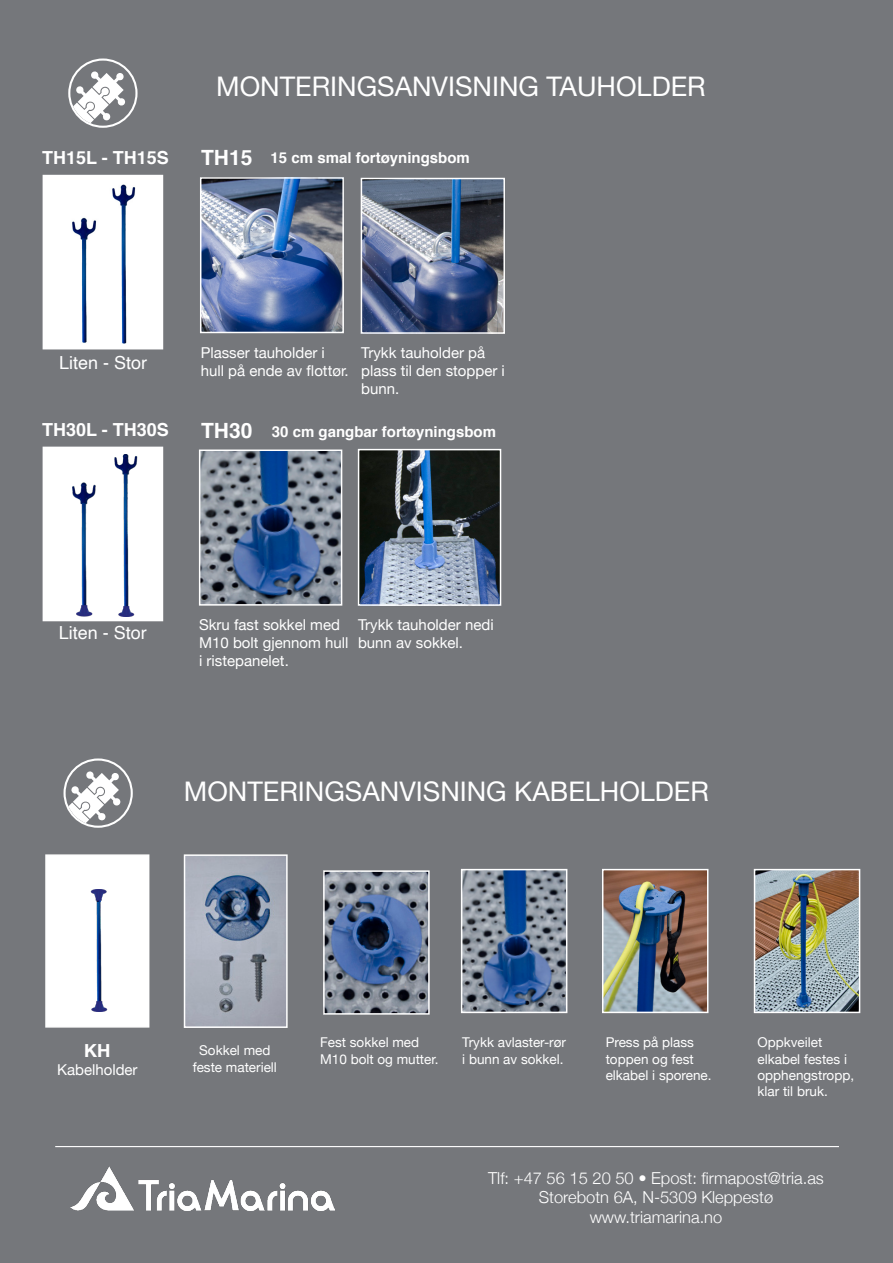
<style>
.page{position:relative;width:893px;height:1263px;background:#fff}
.page>*{position:absolute;margin:0;border:0;box-sizing:border-box;transform-origin:0 0}
.t1{font:27px "Helvetica Neue";color:#fff}
.t2{font:700 21px "Helvetica";color:#fff}
.t3{font:700 18px "Helvetica";color:#fff}
.t4{font:18px "Helvetica";color:#fff}
.t5{font:700 18px "Helvetica Neue";color:#fff}
.t6{font:300 16.5px "Helvetica Neue";color:#fff}
.t7{font:15px/18px "Helvetica Neue";color:#fff}
.t8{font:700 15px "Helvetica";color:#fff}
.t9{font:13.5px/16.2px "Helvetica Neue";color:#fff}
</style>
<div class="page">
<div style="left:1px;top:0;width:892px;height:1263px;background:#75777b"></div>
<div style="left:45px;top:854px;width:104px;height:173px;background:#fff;border:2px solid #fff"></div>
<div style="left:43px;top:447px;width:120px;height:174px;background:#fff"></div>
<div style="left:43px;top:175px;width:120px;height:174px;background:#fff"></div>
<hr style="left:55px;top:1146px;width:784px;height:1px;background:#fff">
<img style="left:70px;top:1166px;width:265px;height:44px">
<img style="left:361px;top:452px;width:137px;height:151px">
<div style="left:358px;top:449px;width:143px;height:157px;border:2px solid #fff"></div>
<img style="left:202px;top:452px;width:137px;height:151px">
<div style="left:199px;top:449px;width:143px;height:157px;border:2px solid #fff"></div>
<img style="left:42px;top:464px;width:94px;height:157px">
<img style="left:73px;top:454px;width:91px;height:162px">
<img style="left:46px;top:898px;width:104px;height:114px">
<img style="left:48px;top:890px;width:102px;height:11px">
<img style="left:364px;top:181px;width:138px;height:150px">
<div style="left:361px;top:178px;width:144px;height:156px;border:2px solid #fff"></div>
<img style="left:203px;top:180px;width:138px;height:150px">
<div style="left:200px;top:177px;width:144px;height:156px;border:2px solid #fff"></div>
<img style="left:464px;top:872px;width:100px;height:138px">
<div style="left:461px;top:869px;width:106px;height:144px;border:2px solid #fff"></div>
<img style="left:326px;top:873px;width:101px;height:139px">
<div style="left:323px;top:870px;width:107px;height:145px;border:2px solid #fff"></div>
<img style="left:605px;top:872px;width:100px;height:138px">
<div style="left:602px;top:869px;width:106px;height:144px;border:2px solid #fff"></div>
<img style="left:757px;top:872px;width:100px;height:138px">
<div style="left:754px;top:869px;width:106px;height:144px;border:2px solid #fff"></div>
<img style="left:187px;top:857px;width:98px;height:168px">
<div style="left:184px;top:854px;width:104px;height:174px;border:2px solid #fff"></div>
<img style="left:112px;top:184px;width:24px;height:159px">
<img style="left:72px;top:217px;width:24px;height:126px">
<svg style="left:64px;top:758px;width:69px;height:70px"></svg>
<svg style="left:68px;top:59px;width:70px;height:69px"></svg>
<p class="t3" style="left:42px;top:143px;width:128px">TH15L - TH15S</p>
<p class="t1" style="left:216px;top:67px;width:491px">MONTERINGSANVISNING TAUHOLDER</p>
<p class="t2" style="left:201px;top:140px;width:53px">TH15</p>
<p class="t8" style="left:271px;top:146px;width:201px">15 cm smal fortøyningsbom</p>
<p class="t4" style="left:59px;top:349px;width:90px">Liten - Stor</p>
<p class="t3" style="left:42px;top:415px;width:128px">TH30L - TH30S</p>
<p class="t7" style="left:201px;top:344px;width:126px">Plasser tauholder i</p>
<p class="t7" style="left:201px;top:362px;width:150px">hull på ende av flottør.</p>
<p class="t7" style="left:361px;top:344px;width:145px">Trykk tauholder på plass til den stopper i bunn.</p>
<p class="t2" style="left:201px;top:413px;width:53px">TH30</p>
<p class="t8" style="left:272px;top:419px;width:226px">30 cm gangbar fortøyningsbom</p>
<p class="t4" style="left:59px;top:619px;width:90px">Liten - Stor</p>
<p class="t7" style="left:199px;top:616px;width:142px">Skru fast sokkel med</p>
<p class="t7" style="left:199px;top:634px;width:151px">M10 bolt gjennom hull i ristepanelet.</p>
<p class="t7" style="left:358px;top:617px;width:137px">Trykk tauholder nedi bunn av sokkel.</p>
<p class="t1" style="left:184px;top:772px;width:526px">MONTERINGSANVISNING KABELHOLDER</p>
<p class="t5" style="left:84px;top:1036px;width:28px">KH</p>
<p class="t7" style="left:57px;top:1061px;width:82px">Kabelholder</p>
<p class="t9" style="left:199px;top:1043px;width:73px">Sokkel med</p>
<p class="t9" style="left:193px;top:1059px;width:86px">feste materiell</p>
<p class="t9" style="left:320px;top:1035px;width:120px">Fest sokkel med<br>M10 bolt og mutter.</p>
<p class="t9" style="left:462px;top:1035px;width:105px">Trykk avlaster-rør</p>
<p class="t9" style="left:462px;top:1051px;width:103px">i bunn av sokkel.</p>
<p class="t9" style="left:606px;top:1035px;width:107px">Press på plass toppen og fest elkabel i sporene.</p>
<p class="t9" style="left:757px;top:1035px;width:98px">Oppkveilet elkabel festes i opphengstropp, klar til bruk.</p>
<p class="t6" style="left:488px;top:1164px;width:337px">Tlf: +47 56 15 20 50 • Epost: firmapost@tria.as</p>
<p class="t6" style="left:539px;top:1184px;width:236px">Storebotn 6A, N-5309 Kleppestø</p>
<p class="t6" style="left:590px;top:1204px;width:134px">www.triamarina.no</p>
</div>
